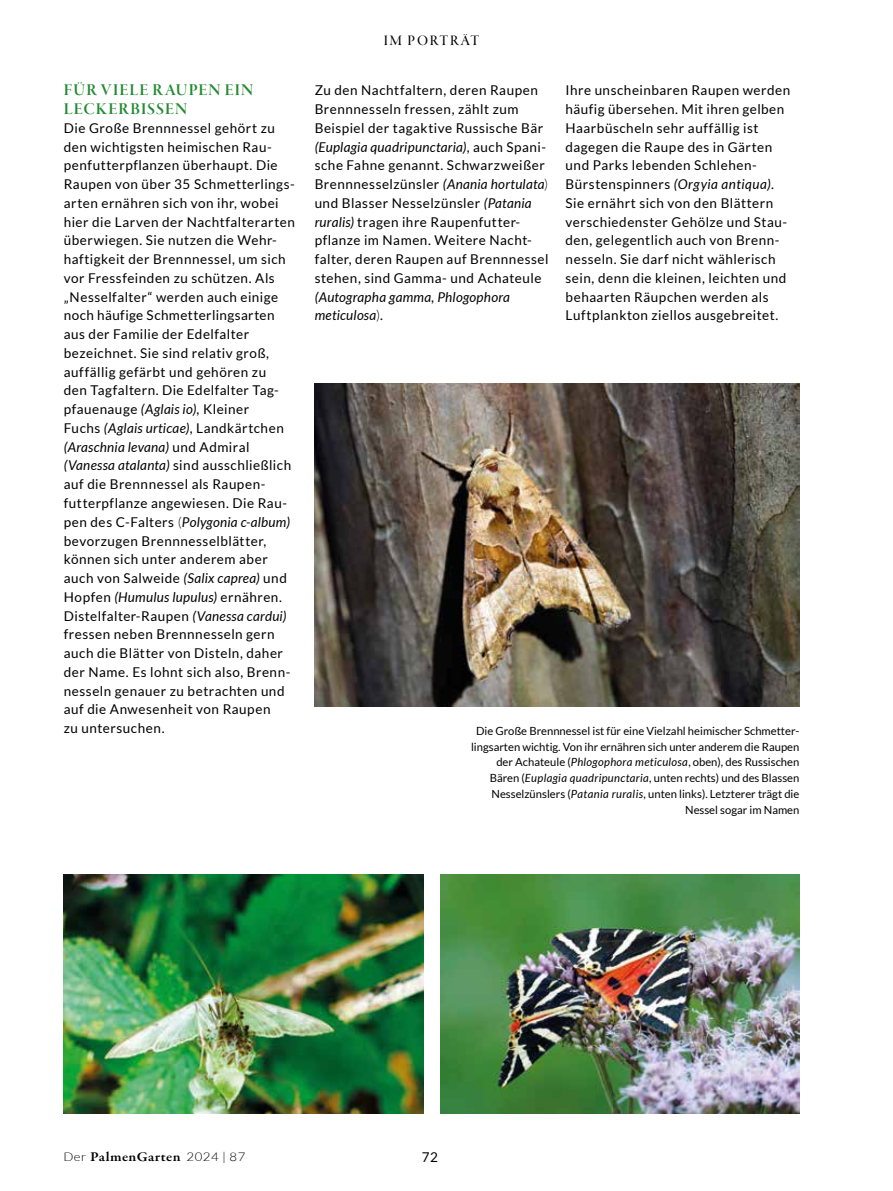
<style>
.page{position:relative;width:893px;height:1191px;background:#fff}
.page>*{position:absolute;margin:0;border:0;box-sizing:border-box;transform-origin:0 0}
.t1{font:17.25px/18.8px "Garamond Premr Pro Smbd Disp";letter-spacing:.06em;color:#248a33}
.t2{font:15px "Garamond Premr Pro Med Disp";letter-spacing:.12em;color:#000}
.t3{font:13.5px/18.8px "Lato";letter-spacing:.04em;color:#000}
.t4{font:italic 13.5px/18.8px "Lato";letter-spacing:.02em;color:#000}
.t5{font:600 13.5px "Garamond Premr Pro";letter-spacing:.025em;color:#000;scale:1.1 1}
.t6{font:11.25px/15.8px "Lato";color:#000;text-align:right}
.s1{font-style:italic}
.s2{font-weight:300}
.s3{font-weight:300;font-style:normal}
.s4{font-style:normal}
.s5{font-family:"Lato";font-weight:300;font-size:12px}
</style>
<div class="page">
<img style="left:440px;top:874px;width:359px;height:239px">
<img style="left:63px;top:874px;width:360px;height:239px">
<img style="left:315px;top:383px;width:484px;height:323px">
<p class="t1" style="left:64px;top:81px;width:191px">FÜR VIELE RAUPEN EIN<br>LECKERBISSEN</p>
<p class="t3" style="left:64px;top:118px;width:233px">Die Große Brennnessel gehört zu den wichtigsten heimischen Rau&shy;penfutterpflanzen überhaupt. Die Raupen von über 35 Schmetterlings&shy;arten ernähren sich von ihr, wobei hier die Larven der Nachtfalterarten überwiegen. Sie nutzen die Wehr&shy;haftigkeit der Brennnessel, um sich vor Fressfeinden zu schützen. Als „Nesselfalter“ werden auch einige noch häufige Schmetterlingsarten aus der Familie der Edelfalter bezeichnet. Sie sind relativ groß, auffällig gefärbt und gehören zu<br>den Tagfaltern. Die Edelfalter Tag&shy;pfauenauge <span class="s1">(Aglais io)</span>, Kleiner<br>Fuchs <span class="s1">(Aglais urticae)</span>, Landkärtchen <span class="s1">(Araschnia levana)</span> und Admiral <span class="s1">(Vanessa atalanta)</span> sind ausschließlich auf die Brennnessel als Raupen&shy;futterpflanze angewiesen. Die Rau&shy;pen des C-Falters <span class="s2">(</span><span class="s1">Polygonia c-album) </span>bevorzugen Brennnesselblätter, können sich unter anderem aber auch von Salweide <span class="s1">(Salix caprea)</span> und Hopfen <span class="s1">(Humulus lupulus)</span> ernähren.<br>Distelfalter-Raupen <span class="s1">(Vanessa cardui) </span>fressen neben Brennnesseln gern auch die Blätter von Disteln, daher der Name. Es lohnt sich also, Brenn&shy;nesseln genauer zu betrachten und auf die Anwesenheit von Raupen<br>zu untersuchen.</p>
<p class="t2" style="left:384px;top:32px;width:97px">IM PORTRÄT</p>
<p class="t3" style="left:315px;top:81px;width:235px">Zu den Nachtfaltern, deren Raupen Brennnesseln fressen, zählt zum Beispiel der tagaktive Russische Bär <span class="s1">(Euplagia quadripunctaria)</span>, auch Spani&shy;sche Fahne genannt. Schwarzweißer Brennnesselzünsler <span class="s1">(Anania hortulata</span><span class="s2">) </span>und Blasser Nesselzünsler <span class="s1">(Patania ruralis)</span> tragen ihre Raupenfutter&shy;pflanze im Namen. Weitere Nacht&shy;falter, deren Raupen auf Brennnessel stehen, sind Gamma- und Achateule</p>
<p class="t4" style="left:315px;top:288px;width:197px">(Autographa gamma, Phlogophora meticulosa<span class="s3">)</span><span class="s4">.</span></p>
<p class="t3" style="left:566px;top:81px;width:226px">Ihre unscheinbaren Raupen werden häufig übersehen. Mit ihren gelben Haarbüscheln sehr auffällig ist dagegen die Raupe des in Gärten und Parks lebenden Schlehen-Bürstenspinners <span class="s1">(Orgyia antiqua)</span>.<br>Sie ernährt sich von den Blättern verschiedenster Gehölze und Stau&shy;den, gelegentlich auch von Brenn&shy;nesseln. Sie darf nicht wählerisch sein, denn die kleinen, leichten und behaarten Räupchen werden als Luftplankton ziellos ausgebreitet.</p>
<p class="t6" style="left:471px;top:723px;width:330px">Die Große Brennnessel ist für eine Vielzahl heimischer Schmetter&shy;lingsarten wichtig. Von ihr ernähren sich unter anderem die Raupen der Achateule (<span class="s1">Phlogophora meticulosa</span>, oben), des Russischen Bären (<span class="s1">Euplagia quadripunctaria</span>, unten rechts) und des Blassen Nesselzünslers (<span class="s1">Patania ruralis</span>, unten links). Letzterer trägt die Nessel sogar im Namen</p>
<p class="t5" style="left:63px;top:1149px;width:167px"><span class="s5">Der</span> PalmenGarten <span class="s5">2024 | 87</span></p>
<p class="t3" style="left:422px;top:1147px;width:18px">72</p>
</div>
